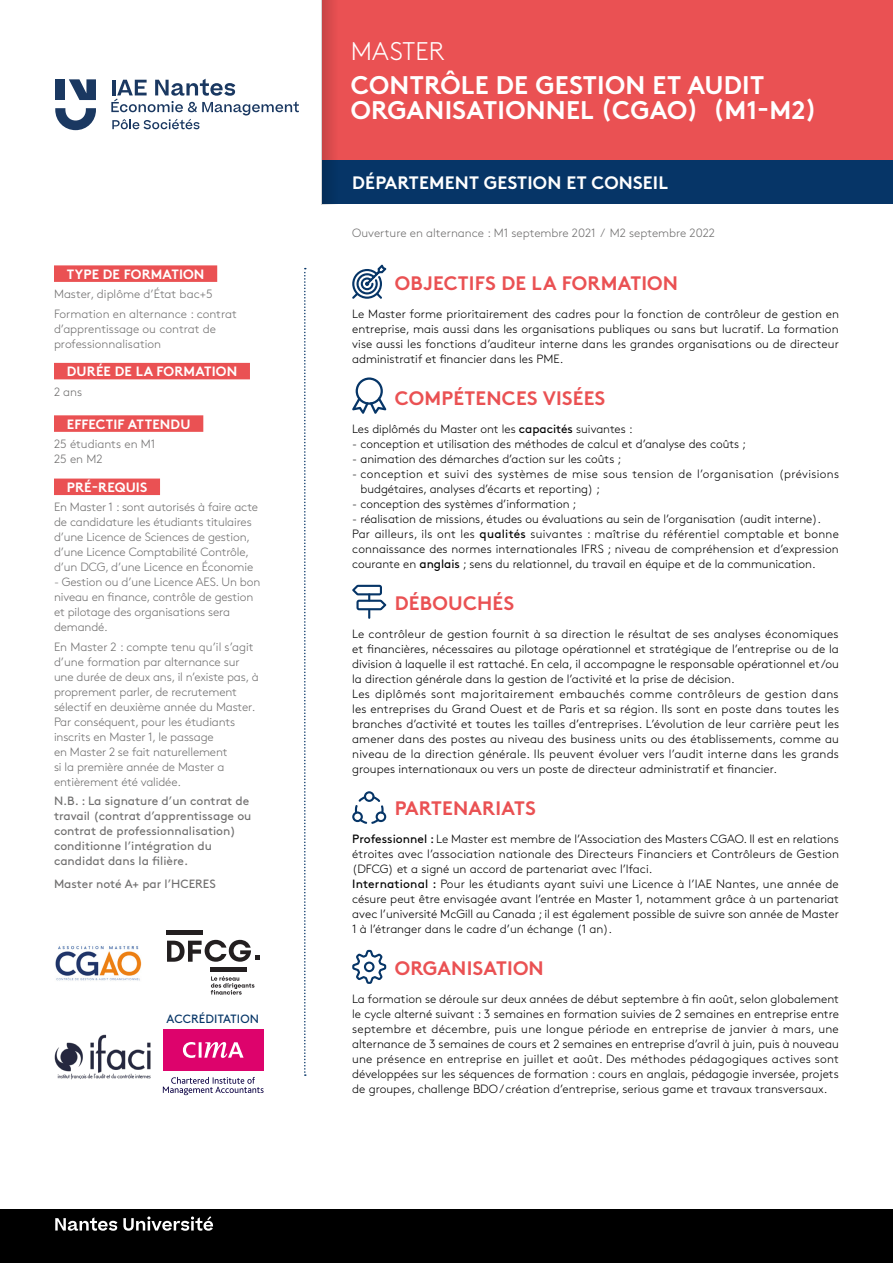
<style>
.page{position:relative;width:893px;height:1263px;background:#fff}
.page>*{position:absolute;margin:0;border:0;box-sizing:border-box;transform-origin:0 0}
.t1{font:700 25.5px/25.5px "Brown Std";letter-spacing:.01em;color:#fff}
.t2{font:300 25.5px "Brown Std";letter-spacing:.01em;color:#fff}
.t3{font:700 19.5px "Brown Std";letter-spacing:.01em;color:#ea5153}
.t4{font:700 18px "Brown Std";letter-spacing:.01em;color:#fff}
.t5{font:700 13.5px "Brown Std";letter-spacing:.01em;color:#fff}
.t6{font:300 12px/15px "Brown Std";color:#000}
.t7{font:300 12px/15px "Brown Std";letter-spacing:-.015em;color:#706f6f}
.t8{font:12px/15px "Brown Std";color:#706f6f}
.t9{font:300 12px/15px "Brown Std";letter-spacing:.03em;color:#000}
.t10{font:12px "Brown Std";letter-spacing:.01em;color:#063567}
.s1{font-weight:400}
</style>
<div class="page">
<div style="left:0;top:1209px;width:893px;height:54px;background:#000"></div>
<div style="left:322px;top:160px;width:571px;height:44px;background:#063567"></div>
<svg style="left:304px;top:268px;width:2px;height:808px"></svg>
<svg style="left:55px;top:1217px;width:62px;height:14px"></svg>
<svg style="left:123px;top:1216px;width:90px;height:15px"></svg>
<svg style="left:55px;top:108px;width:41px;height:22px"></svg>
<svg style="left:69px;top:79px;width:27px;height:21px"></svg>
<div style="left:55px;top:79px;width:10px;height:21px;background:#1a3861"></div>
<svg style="left:111px;top:79px;width:188px;height:50px"></svg>
<div style="left:322px;top:0;width:571px;height:160px;background:#ea5153"></div>
<svg style="left:322px;top:0;width:11px;height:204px"></svg>
<div style="left:54px;top:265px;width:163px;height:17px;background:#ea5153"></div>
<div style="left:54px;top:363px;width:196px;height:16px;background:#ea5153"></div>
<div style="left:54px;top:415px;width:149px;height:17px;background:#ea5153"></div>
<div style="left:54px;top:479px;width:106px;height:16px;background:#ea5153"></div>
<svg style="left:211px;top:976px;width:43px;height:18px"></svg>
<hr style="left:166px;top:931px;width:36px;height:4px;background:#231f20">
<svg style="left:167px;top:940px;width:92px;height:22px"></svg>
<hr style="left:211px;top:967px;width:36px;height:4px;background:#231f20">
<svg style="left:352px;top:265px;width:34px;height:34px"></svg>
<svg style="left:352px;top:377px;width:34px;height:37px"></svg>
<svg style="left:352px;top:585px;width:34px;height:34px"></svg>
<svg style="left:352px;top:791px;width:34px;height:33px"></svg>
<svg style="left:352px;top:950px;width:34px;height:34px"></svg>
<div style="left:163px;top:1029px;width:101px;height:42px;background:#dd036c"></div>
<svg style="left:183px;top:1042px;width:61px;height:16px"></svg>
<svg style="left:163px;top:1077px;width:101px;height:18px"></svg>
<img style="left:55px;top:946px;width:87px;height:35px">
<img style="left:54px;top:1034px;width:97px;height:46px">
<p class="t5" style="left:67px;top:266px;width:139px">TYPE DE FORMATION</p>
<p class="t7" style="left:54px;top:285px;width:184px;line-height:19.2px">Master, diplôme d’État bac+5<br>Formation en alternance : contrat</p>
<p class="t7" style="left:54px;top:321px;width:164px">d’apprentissage ou contrat de professionnalisation</p>
<p class="t5" style="left:67px;top:363px;width:172px">DURÉE DE LA FORMATION</p>
<p class="t7" style="left:54px;top:384px;width:30px">2 ans</p>
<p class="t5" style="left:67px;top:416px;width:125px">EFFECTIF ATTENDU</p>
<p class="t7" style="left:54px;top:437px;width:103px">25 étudiants en M1<br>25 en M2</p>
<p class="t5" style="left:67px;top:479px;width:82px">PRÉ-REQUIS</p>
<p class="t7" style="left:54px;top:500px;width:206px">En Master 1 : sont autorisés à faire acte de candidature les étudiants titulaires d’une Licence de Sciences de gestion, d’une Licence Comptabilité Contrôle, d’un DCG, d’une Licence en Économie</p>
<p class="t7" style="left:54px;top:575px;width:208px">- Gestion ou d’une Licence AES. Un bon niveau en finance, contrôle de gestion et pilotage des organisations sera demandé.</p>
<p class="t7" style="left:54px;top:639px;width:206px">En Master 2 : compte tenu qu’il s’agit d’une formation par alternance sur une durée de deux ans, il n’existe pas, à proprement parler, de recrutement sélectif en deuxième année du Master.<br>Par conséquent, pour les étudiants inscrits en Master 1, le passage<br>en Master 2 se fait naturellement<br>si la première année de Master a entièrement été validée.</p>
<p class="t8" style="left:54px;top:793px;width:199px">N.B. : La signature d’un contrat de travail (contrat d’apprentissage ou contrat de professionnalisation) conditionne l’intégration du candidat dans la filière.</p>
<p class="t8" style="left:54px;top:877px;width:163px">Master noté A+ par l’HCERES</p>
<p class="t10" style="left:167px;top:1012px;width:94px">ACCRÉDITATION</p>
<h1 class="t2" style="left:351px;top:37px;width:95px">MASTER</h1>
<h1 class="t1" style="left:351px;top:72px;width:468px">CONTRÔLE DE GESTION ET AUDIT<br>ORGANISATIONNEL (CGAO) (M1-M2)</h1>
<h3 class="t4" style="left:352px;top:172px;width:317px">DÉPARTEMENT GESTION ET CONSEIL</h3>
<p class="t7" style="left:352px;top:226px;width:364px">Ouverture en alternance : M1 septembre 2021 / M2 septembre 2022</p>
<h2 class="t3" style="left:395px;top:271px;width:285px">OBJECTIFS DE LA FORMATION</h2>
<p class="t6" style="left:352px;top:306px;width:488px;text-align:justify">Le Master forme prioritairement des cadres pour la fonction de contrôleur de gestion en entreprise, mais aussi dans les organisations publiques ou sans but lucratif. La formation vise aussi les fonctions d’auditeur interne dans les grandes organisations ou de directeur administratif et financier dans les PME.</p>
<h2 class="t3" style="left:395px;top:386px;width:212px">COMPÉTENCES VISÉES</h2>
<p class="t6" style="left:352px;top:421px;width:282px">Les diplômés du Master ont les <span class="s1">capacités</span> suivantes :</p>
<p class="t6" style="left:352px;top:436px;width:395px">- conception et utilisation des méthodes de calcul et d’analyse des coûts ;</p>
<p class="t6" style="left:352px;top:451px;width:271px">- animation des démarches d’action sur les coûts ;</p>
<p class="t9" style="left:360px;top:466px;width:480px;text-indent:-8px">- conception et suivi des systèmes de mise sous tension de l’organisation (prévisions budgétaires, analyses d’écarts et reporting) ;</p>
<p class="t6" style="left:352px;top:496px;width:226px">- conception des systèmes d’information ;</p>
<p class="t6" style="left:352px;top:511px;width:488px">- réalisation de missions, études ou évaluations au sein de l’organisation (audit interne).<br>Par ailleurs, ils ont les <span class="s1">qualités</span> suivantes : maîtrise du référentiel comptable et bonne connaissance des normes internationales IFRS ; niveau de compréhension et d’expression courante en <span class="s1">anglais</span> ; sens du relationnel, du travail en équipe et de la communication.</p>
<h2 class="t3" style="left:395px;top:591px;width:121px">DÉBOUCHÉS</h2>
<p class="t6" style="left:352px;top:626px;width:488px">Le contrôleur de gestion fournit à sa direction le résultat de ses analyses économiques et financières, nécessaires au pilotage opérationnel et stratégique de l’entreprise ou de la division à laquelle il est rattaché. En cela, il accompagne le responsable opérationnel et/ou la direction générale dans la gestion de l’activité et la prise de décision.<br>Les diplômés sont majoritairement embauchés comme contrôleurs de gestion dans les entreprises du Grand Ouest et de Paris et sa région. Ils sont en poste dans toutes les branches d’activité et toutes les tailles d’entreprises. L’évolution de leur carrière peut les amener dans des postes au niveau des business units ou des établissements, comme au niveau de la direction générale. Ils peuvent évoluer vers l’audit interne dans les grands groupes internationaux ou vers un poste de directeur administratif et financier.</p>
<h2 class="t3" style="left:395px;top:796px;width:142px">PARTENARIATS</h2>
<p class="t6" style="left:352px;top:831px;width:488px"><span class="s1">Professionnel :</span> Le Master est membre de l’Association des Masters CGAO. Il est en relations étroites avec l’association nationale des Directeurs Financiers et Contrôleurs de Gestion (DFCG) et a signé un accord de partenariat avec l’Ifaci.<br><span class="s1">International :</span> Pour les étudiants ayant suivi une Licence à l’IAE Nantes, une année de césure peut être envisagée avant l’entrée en Master 1, notamment grâce à un partenariat avec l’université McGill au Canada ; il est également possible de suivre son année de Master 1 à l’étranger dans le cadre d’un échange (1 an).</p>
<h2 class="t3" style="left:395px;top:956px;width:150px">ORGANISATION</h2>
<p class="t6" style="left:352px;top:991px;width:488px;text-align:justify">La formation se déroule sur deux années de début septembre à fin août, selon globalement le cycle alterné suivant : 3 semaines en formation suivies de 2 semaines en entreprise entre septembre et décembre, puis une longue période en entreprise de janvier à mars, une alternance de 3 semaines de cours et 2 semaines en entreprise d’avril à juin, puis à nouveau une présence en entreprise en juillet et août. Des méthodes pédagogiques actives sont développées sur les séquences de formation : cours en anglais, pédagogie inversée, projets de groupes, challenge BDO/ création d’entreprise, serious game et travaux transversaux.</p>
</div>
